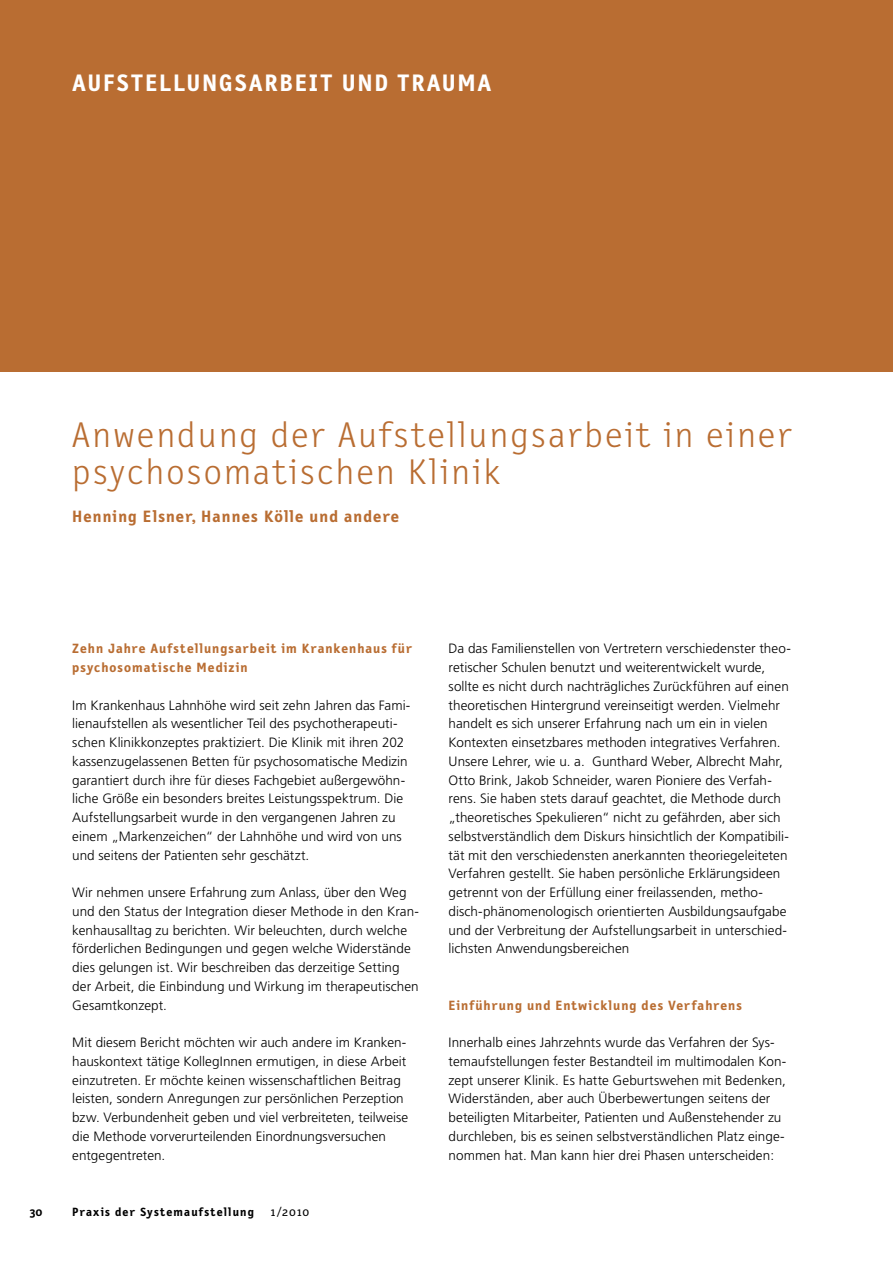
<style>
.page{position:relative;width:893px;height:1263px;background:#fff}
.page>*{position:absolute;margin:0;border:0;box-sizing:border-box;transform-origin:0 0}
.t1{font:300 36px/37.5px "Letter Gothic Text";letter-spacing:.065em;color:#b96d32;scale:1.05 1}
.t2{font:700 24px "Letter Gothic Text";letter-spacing:.07em;color:#fff;scale:1.05 1}
.t3{font:700 16.5px "Letter Gothic Text";letter-spacing:.065em;color:#b96d32;scale:1.05 1}
.t4{font:300 13.5px/18.8px "Frutiger";letter-spacing:.005em;color:#000}
.t5{font:700 13.5px/18.8px "Letter Gothic Text";letter-spacing:.07em;color:#b96d32;scale:1.05 1}
.t6{font:700 12px "Letter Gothic Text";letter-spacing:.09em;color:#000;scale:1.05 1}
.t7{font:12px "Letter Gothic Text";color:#000;scale:1.05 1}
</style>
<div class="page">
<div style="left:0;top:0;width:893px;height:372px;background:#b96d32"></div>
<h2 class="t2" style="left:72px;top:68px;width:384px">Aufstellungsarbeit und trauma</h2>
<h1 class="t1" style="left:72px;top:417px;width:687px">Anwendung der Aufstellungsarbeit in einer psychosomatischen Klinik</h1>
<p class="t3" style="left:72px;top:507px;width:313px">Henning Elsner, Hannes Kölle und andere</p>
<p class="t5" style="left:72px;top:639px;width:325px">Zehn Jahre Aufstellungsarbeit im Krankenhaus für psychosomatische Medizin</p>
<p class="t4" style="left:72px;top:695px;width:340px">Im Krankenhaus Lahnhöhe wird seit zehn Jahren das Fami&shy;lienaufstellen als wesentlicher Teil des psychotherapeuti&shy;schen Klinikkonzeptes praktiziert. Die Klinik mit ihren 202 kassenzugelassenen Betten für psychosomatische Medizin garantiert durch ihre für dieses Fachgebiet außergewöhn&shy;liche Größe ein besonders breites Leistungsspektrum. Die Aufstellungsarbeit wurde in den vergangenen Jahren zu einem „Markenzeichen“ der Lahnhöhe und wird von uns und seitens der Patienten sehr geschätzt.</p>
<p class="t4" style="left:72px;top:883px;width:348px">Wir nehmen unsere Erfahrung zum Anlass, über den Weg und den Status der Integration dieser Methode in den Kran&shy;kenhausalltag zu berichten. Wir beleuchten, durch welche förderlichen Bedingungen und gegen welche Widerstände dies gelungen ist. Wir beschreiben das derzeitige Setting der Arbeit, die Einbindung und Wirkung im therapeutischen Gesamtkonzept.</p>
<p class="t4" style="left:72px;top:1033px;width:338px">Mit diesem Bericht möchten wir auch andere im Kranken&shy;hauskontext tätige KollegInnen ermutigen, in diese Arbeit einzutreten. Er möchte keinen wissenschaftlichen Beitrag leisten, sondern Anregungen zur persönlichen Perzeption bzw. Verbundenheit geben und viel verbreiteten, teilweise die Methode vorverurteilenden Einordnungsversuchen entgegentreten.</p>
<p class="t6" style="left:30px;top:1205px;width:14px">30</p>
<p class="t6" style="left:72px;top:1205px;width:175px">Praxis der Systemaufstellung</p>
<p class="t7" style="left:271px;top:1205px;width:38px">1/2010</p>
<p class="t4" style="left:449px;top:639px;width:344px">Da das Familienstellen von Vertretern verschiedenster theo&shy;retischer Schulen benutzt und weiterentwickelt wurde, sollte es nicht durch nachträgliches Zurückführen auf einen theoretischen Hintergrund vereinseitigt werden. Vielmehr handelt es sich unserer Erfahrung nach um ein in vielen Kontexten einsetzbares methoden integratives Verfahren.<br>Unsere Lehrer, wie u. a. Gunthard Weber, Albrecht Mahr, Otto Brink, Jakob Schneider, waren Pioniere des Verfah&shy;rens. Sie haben stets darauf geachtet, die Methode durch „theoretisches Spekulieren“ nicht zu gefährden, aber sich selbstverständlich dem Diskurs hinsichtlich der Kompatibili&shy;tät mit den verschiedensten anerkannten theoriegeleiteten Verfahren gestellt. Sie haben persönliche Erklärungsideen getrennt von der Erfüllung einer freilassenden, metho&shy;disch-phänomenologisch orientierten Ausbildungsaufgabe und der Verbreitung der Aufstellungsarbeit in unterschied&shy;lichsten Anwendungsbereichen</p>
<p class="t5" style="left:449px;top:996px;width:281px">Einführung und Entwicklung des Verfahrens</p>
<p class="t4" style="left:449px;top:1033px;width:339px">Innerhalb eines Jahrzehnts wurde das Verfahren der Sys&shy;temaufstellungen fester Bestandteil im multimodalen Kon&shy;zept unserer Klinik. Es hatte Geburtswehen mit Bedenken, Widerständen, aber auch Überbewertungen seitens der beteiligten Mitarbeiter, Patienten und Außenstehender zu durchleben, bis es seinen selbstverständlichen Platz einge&shy;nommen hat. Man kann hier drei Phasen unterscheiden:</p>
</div>
